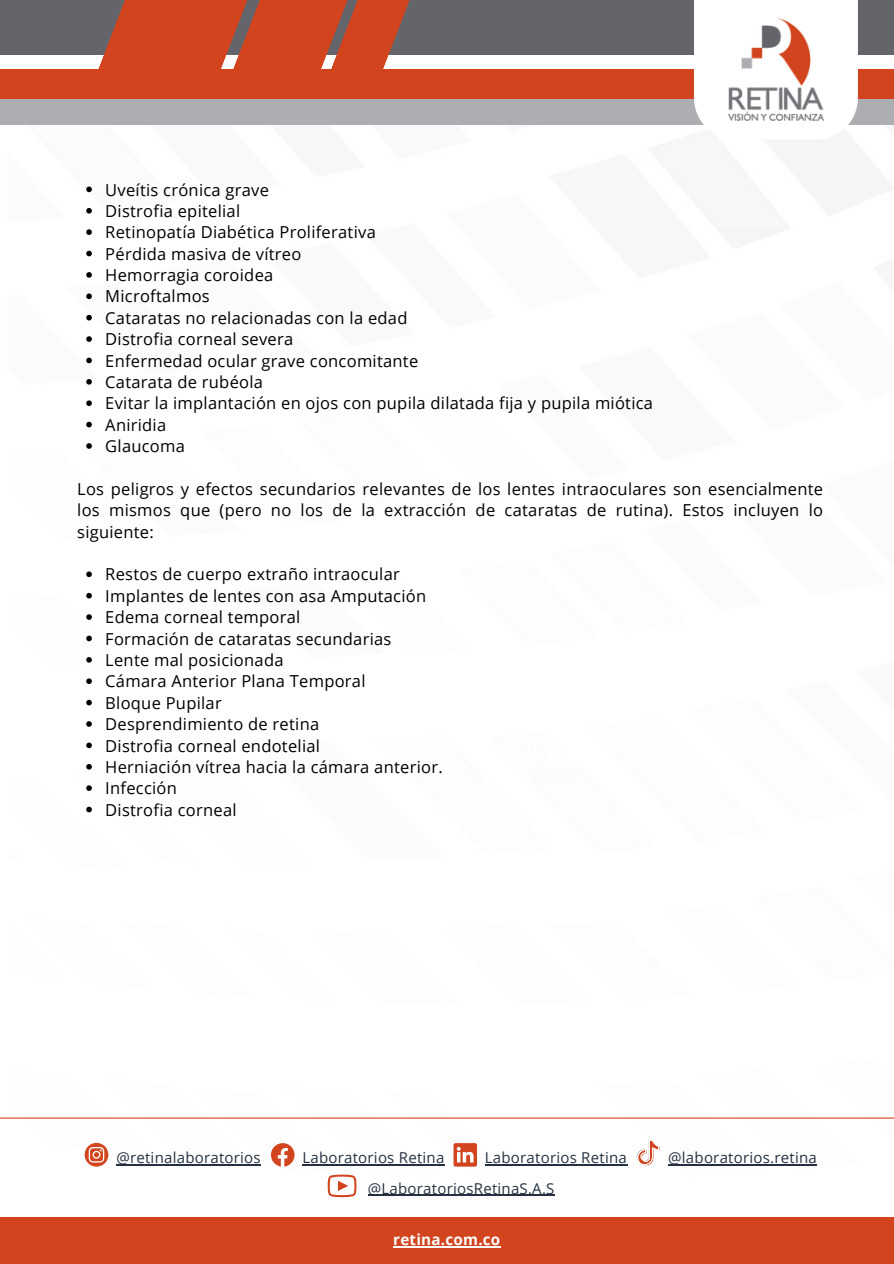
<style>
.page{position:relative;width:894px;height:1264px;background:#fff}
.page>*{position:absolute;margin:0;border:0;box-sizing:border-box;transform-origin:0 0}
.t1{font:16.5px/21.3px "Open Sans";letter-spacing:.015em;color:#000;text-align:justify}
.t2{font:700 15.15px "Open Sans";letter-spacing:.015em;color:#fff}
.t3{font:15px "Open Sans";letter-spacing:.015em;color:#253141}
</style>
<div class="page">
<div style="left:0;top:0;width:893px;height:55px;background:#63656a"></div>
<svg style="left:98px;top:0;width:312px;height:69px"></svg>
<div style="left:0;top:69px;width:893px;height:31px;background:#d1441d"></div>
<div style="left:0;top:99px;width:893px;height:26px;background:#adaeb2"></div>
<div style="left:694px;top:0;width:163px;height:137px;background:#fff"></div>
<img style="left:728px;top:19px;width:94px;height:101px">
<div style="left:0;top:1217px;width:893px;height:46px;background:#d1441d"></div>
<svg style="left:85px;top:1142px;width:23px;height:24px"></svg>
<svg style="left:271px;top:1143px;width:23px;height:23px"></svg>
<svg style="left:453px;top:1143px;width:24px;height:23px"></svg>
<svg style="left:637px;top:1139px;width:22px;height:27px"></svg>
<svg style="left:327px;top:1174px;width:29px;height:22px"></svg>
<hr style="left:0;top:1117px;width:893px;height:1px;background:#d1441d">
<hr style="left:116px;top:1164px;width:145px;height:1px;background:#253141">
<hr style="left:393px;top:1245px;width:107px;height:1px;background:#fff">
<hr style="left:302px;top:1164px;width:142px;height:1px;background:#253141">
<hr style="left:485px;top:1164px;width:142px;height:1px;background:#253141">
<hr style="left:668px;top:1164px;width:148px;height:1px;background:#253141">
<hr style="left:368px;top:1194px;width:186px;height:1px;background:#253141">
<svg style="left:86px;top:186px;width:6px;height:6px"></svg>
<svg style="left:86px;top:208px;width:6px;height:5px"></svg>
<svg style="left:86px;top:229px;width:6px;height:6px"></svg>
<svg style="left:86px;top:251px;width:6px;height:5px"></svg>
<svg style="left:86px;top:272px;width:6px;height:6px"></svg>
<svg style="left:86px;top:293px;width:6px;height:6px"></svg>
<svg style="left:86px;top:315px;width:6px;height:5px"></svg>
<svg style="left:86px;top:336px;width:6px;height:6px"></svg>
<svg style="left:86px;top:357px;width:6px;height:6px"></svg>
<svg style="left:86px;top:379px;width:6px;height:5px"></svg>
<svg style="left:86px;top:400px;width:6px;height:6px"></svg>
<svg style="left:86px;top:422px;width:6px;height:5px"></svg>
<svg style="left:86px;top:443px;width:6px;height:6px"></svg>
<svg style="left:86px;top:571px;width:6px;height:6px"></svg>
<svg style="left:86px;top:593px;width:6px;height:5px"></svg>
<svg style="left:86px;top:614px;width:6px;height:6px"></svg>
<svg style="left:86px;top:635px;width:6px;height:6px"></svg>
<svg style="left:86px;top:657px;width:6px;height:5px"></svg>
<svg style="left:86px;top:678px;width:6px;height:6px"></svg>
<svg style="left:86px;top:699px;width:6px;height:6px"></svg>
<svg style="left:86px;top:721px;width:6px;height:5px"></svg>
<svg style="left:86px;top:742px;width:6px;height:6px"></svg>
<svg style="left:86px;top:764px;width:6px;height:5px"></svg>
<svg style="left:86px;top:785px;width:6px;height:6px"></svg>
<svg style="left:86px;top:806px;width:6px;height:6px"></svg>
<p class="t1" style="left:105px;top:178px;width:165px">Uveítis crónica grave</p>
<p class="t1" style="left:105px;top:200px;width:136px">Distrofia epitelial</p>
<p class="t1" style="left:105px;top:221px;width:272px">Retinopatía Diabética Proliferativa</p>
<p class="t1" style="left:105px;top:243px;width:197px">Pérdida masiva de vítreo</p>
<p class="t1" style="left:105px;top:264px;width:169px">Hemorragia coroidea</p>
<p class="t1" style="left:105px;top:285px;width:106px">Microftalmos</p>
<p class="t1" style="left:105px;top:307px;width:303px">Cataratas no relacionadas con la edad</p>
<p class="t1" style="left:105px;top:328px;width:189px">Distrofia corneal severa</p>
<p class="t1" style="left:105px;top:349px;width:314px">Enfermedad ocular grave concomitante</p>
<p class="t1" style="left:105px;top:371px;width:159px">Catarata de rubéola</p>
<p class="t1" style="left:105px;top:392px;width:549px">Evitar la implantación en ojos con pupila dilatada fija y pupila miótica</p>
<p class="t1" style="left:105px;top:414px;width:62px">Aniridia</p>
<p class="t1" style="left:105px;top:435px;width:81px">Glaucoma</p>
<p class="t1" style="left:77px;top:478px;width:747px">Los peligros y efectos secundarios relevantes de los lentes intraoculares son esencialmente los mismos que (pero no los de la extracción de cataratas de rutina). Estos incluyen lo siguiente:</p>
<p class="t1" style="left:105px;top:563px;width:296px">Restos de cuerpo extraño intraocular</p>
<p class="t1" style="left:105px;top:585px;width:322px">Implantes de lentes con asa Amputación</p>
<p class="t1" style="left:105px;top:606px;width:196px">Edema corneal temporal</p>
<p class="t1" style="left:105px;top:627px;width:287px">Formación de cataratas secundarias</p>
<p class="t1" style="left:105px;top:649px;width:180px">Lente mal posicionada</p>
<p class="t1" style="left:105px;top:670px;width:262px">Cámara Anterior Plana Temporal</p>
<p class="t1" style="left:105px;top:691px;width:118px">Bloque Pupilar</p>
<p class="t1" style="left:105px;top:713px;width:215px">Desprendimiento de retina</p>
<p class="t1" style="left:105px;top:734px;width:216px">Distrofia corneal endotelial</p>
<p class="t1" style="left:105px;top:756px;width:339px">Herniación vítrea hacia la cámara anterior.</p>
<p class="t1" style="left:105px;top:777px;width:73px">Infección</p>
<p class="t1" style="left:105px;top:798px;width:133px">Distrofia corneal</p>
<p class="t3" style="left:116px;top:1147px;width:146px">@retinalaboratorios</p>
<p class="t3" style="left:302px;top:1147px;width:143px">Laboratorios Retina</p>
<p class="t3" style="left:485px;top:1147px;width:143px">Laboratorios Retina</p>
<p class="t3" style="left:668px;top:1147px;width:150px">@laboratorios.retina</p>
<p class="t3" style="left:368px;top:1177px;width:188px">@LaboratoriosRetinaS.A.S</p>
<p class="t2" style="left:393px;top:1228px;width:109px">retina.com.co</p>
</div>
